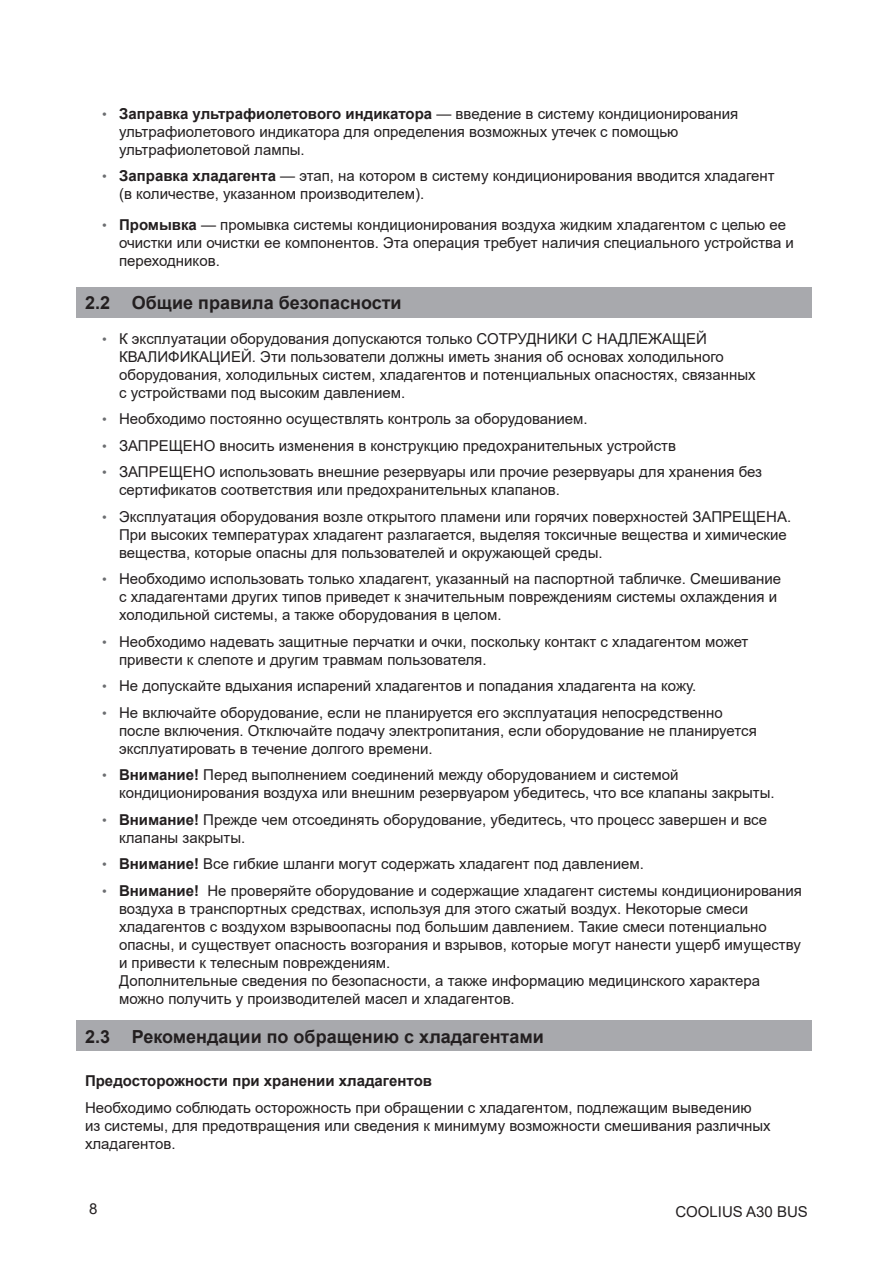
<style>
.page{position:relative;width:893px;height:1263px;background:#fff}
.page>*{position:absolute;margin:0;border:0;box-sizing:border-box;transform-origin:0 0}
.t1{font:700 18px "Arial";color:#231f20}
.t2{font:15px/18px "Arial";color:#231f20}
.t3{font:700 15px "Arial";color:#231f20}
.s1{font-size:13.5px;color:#6c6e71}
.s2{font-weight:700}
</style>
<div class="page">
<div style="left:77px;top:287px;width:735px;height:30px;background:#a8a9ad"></div>
<div style="left:77px;top:1021px;width:735px;height:30px;background:#a8a9ad"></div>
<p class="t2" style="left:119px;top:105px;width:621px;text-indent:-17px"><span class="s1">•</span> <span class="s2">Заправка ультрафиолетового индикатора</span> — введение в систему кондиционирования ультрафиолетового индикатора для определения возможных утечек с помощью ультрафиолетовой лампы.</p>
<p class="t2" style="left:119px;top:167px;width:657px;text-indent:-17px"><span class="s1">•</span> <span class="s2">Заправка хладагента</span> — этап, на котором в систему кондиционирования вводится хладагент (в количестве, указанном производителем).</p>
<p class="t2" style="left:119px;top:215px;width:676px;text-indent:-17px"><span class="s1">•</span> <span class="s2">Промывка</span> — промывка системы кондиционирования воздуха жидким хладагентом с целью ее очистки или очистки ее компонентов. Эта операция требует наличия специального устройства и переходников.</p>
<p class="t1" style="left:85px;top:290px;width:318px">2.2 Общие правила безопасности</p>
<p class="t2" style="left:119px;top:329px;width:638px;text-indent:-17px"><span class="s1">•</span> К эксплуатации оборудования допускаются только СОТРУДНИКИ С НАДЛЕЖАЩЕЙ КВАЛИФИКАЦИЕЙ. Эти пользователи должны иметь знания об основах холодильного оборудования, холодильных систем, хладагентов и потенциальных опасностях, связанных с устройствами под высоким давлением.</p>
<p class="t2" style="left:102px;top:410px;width:487px"><span class="s1">•</span> Необходимо постоянно осуществлять контроль за оборудованием.</p>
<p class="t2" style="left:102px;top:436px;width:575px"><span class="s1">•</span> ЗАПРЕЩЕНО вносить изменения в конструкцию предохранительных устройств</p>
<p class="t2" style="left:119px;top:463px;width:644px;text-indent:-17px"><span class="s1">•</span> ЗАПРЕЩЕНО использовать внешние резервуары или прочие резервуары для хранения без сертификатов соответствия или предохранительных клапанов.</p>
<p class="t2" style="left:119px;top:507px;width:674px;text-indent:-17px"><span class="s1">•</span> Эксплуатация оборудования возле открытого пламени или горячих поверхностей ЗАПРЕЩЕНА.<br>При высоких температурах хладагент разлагается, выделяя токсичные вещества и химические вещества, которые опасны для пользователей и окружающей среды.</p>
<p class="t2" style="left:119px;top:570px;width:664px;text-indent:-17px"><span class="s1">•</span> Необходимо использовать только хладагент, указанный на паспортной табличке. Смешивание с хладагентами других типов приведет к значительным повреждениям системы охлаждения и холодильной системы, а также оборудования в целом.</p>
<p class="t2" style="left:119px;top:632px;width:631px;text-indent:-17px"><span class="s1">•</span> Необходимо надевать защитные перчатки и очки, поскольку контакт с хладагентом может привести к слепоте и другим травмам пользователя.</p>
<p class="t2" style="left:102px;top:677px;width:596px"><span class="s1">•</span> Не допускайте вдыхания испарений хладагентов и попадания хладагента на кожу.</p>
<p class="t2" style="left:119px;top:703px;width:639px;text-indent:-17px"><span class="s1">•</span> Не включайте оборудование, если не планируется его эксплуатация непосредственно после включения. Отключайте подачу электропитания, если оборудование не планируется эксплуатировать в течение долгого времени.</p>
<p class="t2" style="left:119px;top:766px;width:657px;text-indent:-17px"><span class="s1">•</span> <span class="s2">Внимание!</span> Перед выполнением соединений между оборудованием и системой кондиционирования воздуха или внешним резервуаром убедитесь, что все клапаны закрыты.</p>
<p class="t2" style="left:119px;top:810px;width:649px;text-indent:-17px"><span class="s1">•</span> <span class="s2">Внимание!</span> Прежде чем отсоединять оборудование, убедитесь, что процесс завершен и все клапаны закрыты.</p>
<p class="t2" style="left:102px;top:855px;width:544px"><span class="s1">•</span> <span class="s2">Внимание!</span> Все гибкие шланги могут содержать хладагент под давлением.</p>
<p class="t2" style="left:119px;top:881px;width:684px;text-indent:-17px"><span class="s1">•</span> <span class="s2">Внимание!</span> Не проверяйте оборудование и содержащие хладагент системы кондиционирования воздуха в транспортных средствах, используя для этого сжатый воздух. Некоторые смеси хладагентов с воздухом взрывоопасны под большим давлением. Такие смеси потенциально опасны, и существует опасность возгорания и взрывов, которые могут нанести ущерб имуществу и привести к телесным повреждениям.<br>Дополнительные сведения по безопасности, а также информацию медицинского характера можно получить у производителей масел и хладагентов.</p>
<p class="t1" style="left:85px;top:1023px;width:460px">2.3 Рекомендации по обращению с хладагентами</p>
<p class="t3" style="left:85px;top:1070px;width:349px">Предосторожности при хранении хладагентов</p>
<p class="t2" style="left:85px;top:1098px;width:687px">Необходимо соблюдать осторожность при обращении с хладагентом, подлежащим выведению<br>из системы, для предотвращения или сведения к минимуму возможности смешивания различных хладагентов.</p>
<p class="t2" style="left:89px;top:1200px;width:10px">8</p>
<p class="t2" style="left:675px;top:1202px;width:134px">COOLIUS A30 BUS</p>
</div>
